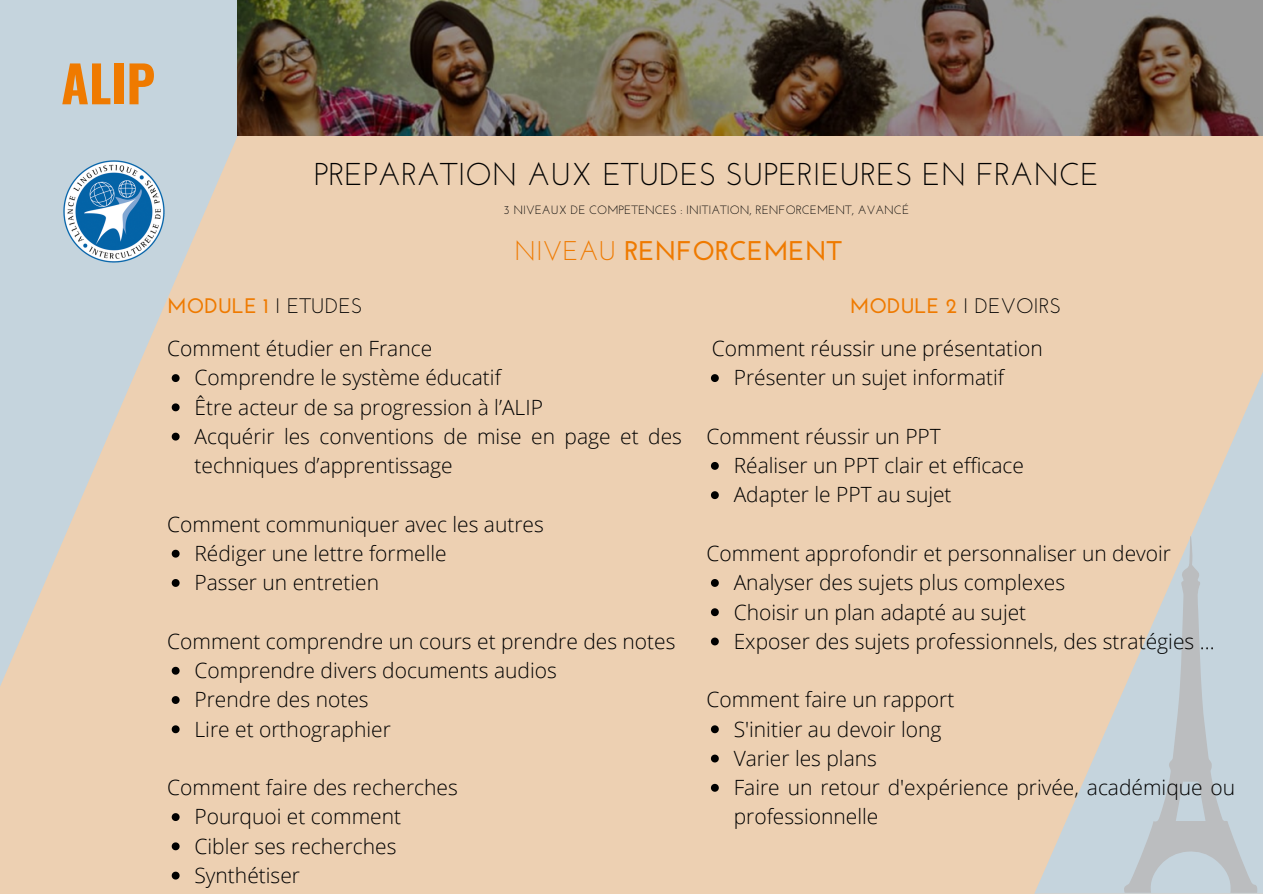
<style>
.page{position:relative;width:1263px;height:894px;background:#fff}
.page>*{position:absolute;margin:0;border:0;box-sizing:border-box;transform-origin:0 0}
.t1{font:700 50.4px "Oswald";color:#ef7a00}
.t2{font:31.5px "Josefin Sans";color:#000}
.t3{font:700 27px "Josefin Sans";color:#ef7a00}
.t4{font:300 21px/29.2px "Open Sans";color:#000}
.t5{font:21px "Josefin Sans";color:#000}
.t6{font:700 21px "Josefin Sans";color:#ef7a00}
.t7{font:12px "Josefin Sans";color:#000}
.s1{font-weight:400;color:#000}
.s2{font-weight:400}
.s3{font-weight:700;color:#ef7a00}
</style>
<div class="page">
<div style="left:0;top:0;width:1263px;height:893px;background:#edd0b2"></div>
<svg style="left:0;top:0;width:296px;height:686px"></svg>
<svg style="left:1035px;top:372px;width:228px;height:521px"></svg>
<img style="left:61px;top:158px;width:106px;height:106px">
<svg style="left:1124px;top:536px;width:133px;height:356px;fill:#c5d4dd"></svg>
<img style="left:237px;top:0;width:1026px;height:135px">
<svg style="left:172px;top:374px;width:8px;height:8px"></svg>
<svg style="left:172px;top:403px;width:8px;height:8px"></svg>
<svg style="left:172px;top:432px;width:8px;height:8px"></svg>
<svg style="left:172px;top:549px;width:8px;height:8px"></svg>
<svg style="left:172px;top:579px;width:8px;height:7px"></svg>
<svg style="left:172px;top:666px;width:8px;height:8px"></svg>
<svg style="left:172px;top:696px;width:8px;height:7px"></svg>
<svg style="left:172px;top:725px;width:8px;height:8px"></svg>
<svg style="left:172px;top:813px;width:8px;height:7px"></svg>
<svg style="left:172px;top:842px;width:8px;height:8px"></svg>
<svg style="left:172px;top:871px;width:8px;height:8px"></svg>
<svg style="left:711px;top:374px;width:8px;height:8px"></svg>
<svg style="left:711px;top:462px;width:8px;height:7px"></svg>
<svg style="left:711px;top:491px;width:8px;height:8px"></svg>
<svg style="left:711px;top:579px;width:8px;height:7px"></svg>
<svg style="left:711px;top:608px;width:8px;height:8px"></svg>
<svg style="left:711px;top:637px;width:8px;height:8px"></svg>
<svg style="left:711px;top:725px;width:8px;height:8px"></svg>
<svg style="left:711px;top:754px;width:8px;height:8px"></svg>
<svg style="left:711px;top:783px;width:8px;height:8px"></svg>
<h1 class="t1" style="left:61px;top:44px;width:96px">ALIP</h1>
<h2 class="t2" style="left:314px;top:161px;width:787px">PREPARATION AUX ETUDES SUPERIEURES EN FRANCE</h2>
<p class="t7" style="left:504px;top:204px;width:407px">3 NIVEAUX DE COMPETENCES : INITIATION, RENFORCEMENT, AVANCÉ</p>
<p class="t6" style="left:167px;top:297px;width:197px">MODULE 1 <span class="s1">I ETUDES</span></p>
<p class="t4" style="left:167px;top:333px;width:267px">Comment étudier en France</p>
<p class="t3" style="left:514px;top:239px;width:329px"><span class="s2">NIVEAU</span> RENFORCEMENT</p>
<p class="t5" style="left:850px;top:297px;width:213px"><span class="s3">MODULE 2</span> I DEVOIRS</p>
<p class="t4" style="left:712px;top:333px;width:332px">Comment réussir une présentation</p>
<p class="t4" style="left:194px;top:362px;width:489px">Comprendre le système éducatif<br>Être acteur de sa progression à l’ALIP<br>Acquérir les conventions de mise en page et des techniques d’apprentissage</p>
<p class="t4" style="left:167px;top:509px;width:378px">Comment communiquer avec les autres</p>
<p class="t4" style="left:194px;top:538px;width:254px">Rédiger une lettre formelle<br>Passer un entretien</p>
<p class="t4" style="left:167px;top:625px;width:510px">Comment comprendre un cours et prendre des notes</p>
<p class="t4" style="left:194px;top:655px;width:364px">Comprendre divers documents audios<br>Prendre des notes<br>Lire et orthographier</p>
<p class="t4" style="left:167px;top:772px;width:292px">Comment faire des recherches</p>
<p class="t4" style="left:194px;top:801px;width:208px">Pourquoi et comment<br>Cibler ses recherches<br>Synthétiser</p>
<p class="t4" style="left:734px;top:362px;width:272px">Présenter un sujet informatif</p>
<p class="t4" style="left:706px;top:421px;width:236px">Comment réussir un PPT</p>
<p class="t4" style="left:734px;top:450px;width:292px">Réaliser un PPT clair et efficace<br>Adapter le PPT au sujet</p>
<p class="t4" style="left:706px;top:538px;width:466px">Comment approfondir et personnaliser un devoir</p>
<p class="t4" style="left:734px;top:567px;width:482px">Analyser des sujets plus complexes<br>Choisir un plan adapté au sujet<br>Exposer des sujets professionnels, des stratégies ...</p>
<p class="t4" style="left:706px;top:684px;width:249px">Comment faire un rapport</p>
<p class="t4" style="left:734px;top:713px;width:503px">S'initier au devoir long<br>Varier les plans<br>Faire un retour d'expérience privée, académique ou professionnelle</p>
</div>
